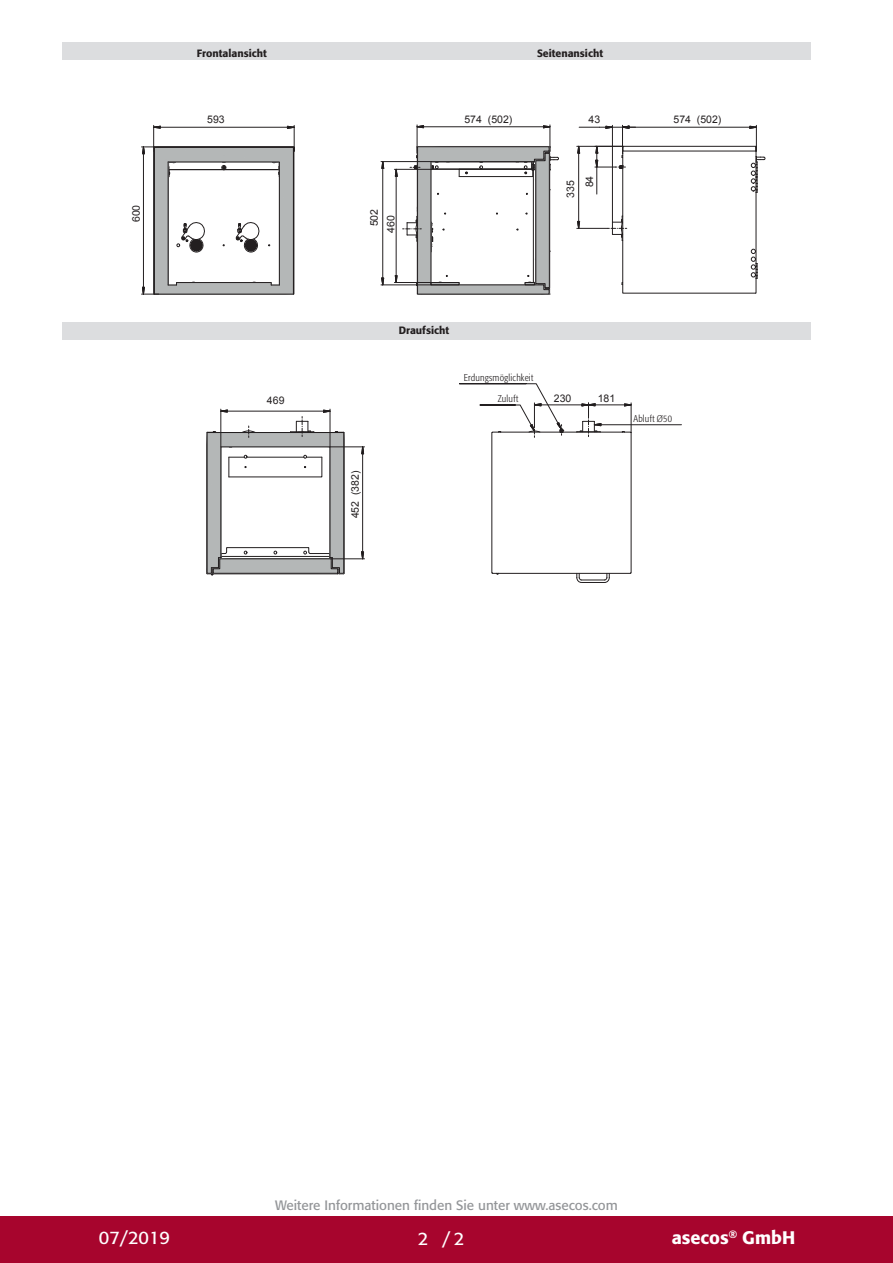
<style>
.page{position:relative;width:893px;height:1263px;background:#fff}
.page>*{position:absolute;margin:0;border:0;box-sizing:border-box;transform-origin:0 0}
.t1{font:500 18px "Formata Pro";color:#fff}
.t2{font:18px "Formata Pro";color:#fff}
.CB_AF_U4-Fachhaendle{font:13.5px "Formata Pro";color:#939598}
.t3{font:10.5px/16.5px "Arial";color:#231f20}
.t4{font:500 10.5px "Formata Pro";color:#231f20}
.t5{font:300 condensed 9.75px/21px "Formata Pro";letter-spacing:.02em;color:#231f20}
</style>
<div class="page">
<div style="left:0;top:1216px;width:893px;height:47px;background:#a7052d"></div>
<div style="left:63px;top:43px;width:748px;height:17px;background:#dcdddf"></div>
<div style="left:63px;top:322px;width:748px;height:17px;background:#dcdddf"></div>
<svg style="left:142px;top:125px;width:153px;height:170px"></svg>
<svg style="left:381px;top:162px;width:4px;height:17px"></svg>
<svg style="left:381px;top:277px;width:4px;height:9px"></svg>
<hr style="left:382px;top:168px;width:1px;height:110px;background:#231f20">
<hr style="left:381px;top:284px;width:50px;height:1px;background:#231f20">
<hr style="left:381px;top:161px;width:50px;height:1px;background:#231f20">
<svg style="left:394px;top:124px;width:165px;height:171px"></svg>
<svg style="left:361px;top:447px;width:3px;height:18px"></svg>
<svg style="left:361px;top:551px;width:3px;height:9px"></svg>
<hr style="left:362px;top:454px;width:1px;height:98px;background:#231f20">
<hr style="left:330px;top:446px;width:34px;height:1px;background:#231f20">
<hr style="left:331px;top:558px;width:33px;height:1px;background:#231f20">
<svg style="left:206px;top:408px;width:139px;height:167px"></svg>
<svg style="left:577px;top:125px;width:189px;height:169px"></svg>
<hr style="left:578px;top:153px;width:1px;height:68px;background:#231f20">
<hr style="left:577px;top:228px;width:31px;height:1px;background:#231f20">
<hr style="left:577px;top:146px;width:46px;height:1px;background:#231f20">
<div style="left:492px;top:572px;width:139px;height:2px;border:1px solid #231f20"></div>
<hr style="left:541px;top:404px;width:41px;height:1px;background:#231f20">
<svg style="left:576px;top:403px;width:60px;height:180px"></svg>
<hr style="left:601px;top:424px;width:80px;height:1px;background:#231f20">
<svg style="left:459px;top:383px;width:105px;height:57px"></svg>
<p class="t4" style="left:197px;top:46px;width:71px">Frontalansicht</p>
<p class="t4" style="left:537px;top:46px;width:68px">Seitenansicht</p>
<p class="t3" style="left:207px;top:111px;width:19px">593</p>
<p class="t3" style="left:128px;top:222px;width:19px;rotate:-90deg">600</p>
<p class="t3" style="left:366px;top:233px;width:25px;text-indent:6px;rotate:-90deg">502<br>460</p>
<p class="t3" style="left:464px;top:111px;width:49px">574 (502)</p>
<p class="t3" style="left:588px;top:111px;width:13px">43</p>
<p class="t3" style="left:673px;top:111px;width:49px">574 (502)</p>
<p class="t3" style="left:561px;top:187px;width:13px;line-height:19px;text-indent:-11px;rotate:-90deg">335<br>84</p>
<p class="t3" style="left:267px;top:392px;width:19px">469</p>
<p class="t3" style="left:347px;top:518px;width:49px;rotate:-90deg">452 (382)</p>
<p class="t4" style="left:399px;top:323px;width:52px">Draufsicht</p>
<p class="t5" style="left:498px;top:367px;width:37px;text-indent:-34px">Erdungsmöglichkeit<br>Zuluft</p>
<p class="t3" style="left:554px;top:390px;width:19px">230</p>
<p class="t3" style="left:598px;top:390px;width:19px">181</p>
<p class="t5" style="left:633px;top:408px;width:40px">Abluft Ø50</p>
<p class="CB_AF_U4-Fachhaendle" style="left:275px;top:1196px;width:344px">Weitere Informationen finden Sie unter www.asecos.com</p>
<p class="t2" style="left:99px;top:1225px;width:73px">07/2019</p>
<p class="t2" style="left:418px;top:1227px;width:12px">2</p>
<p class="t2" style="left:442px;top:1227px;width:23px">/2</p>
<h1 class="t1" style="left:672px;top:1225px;width:125px">asecos<sup>®</sup> GmbH</h1>
</div>
